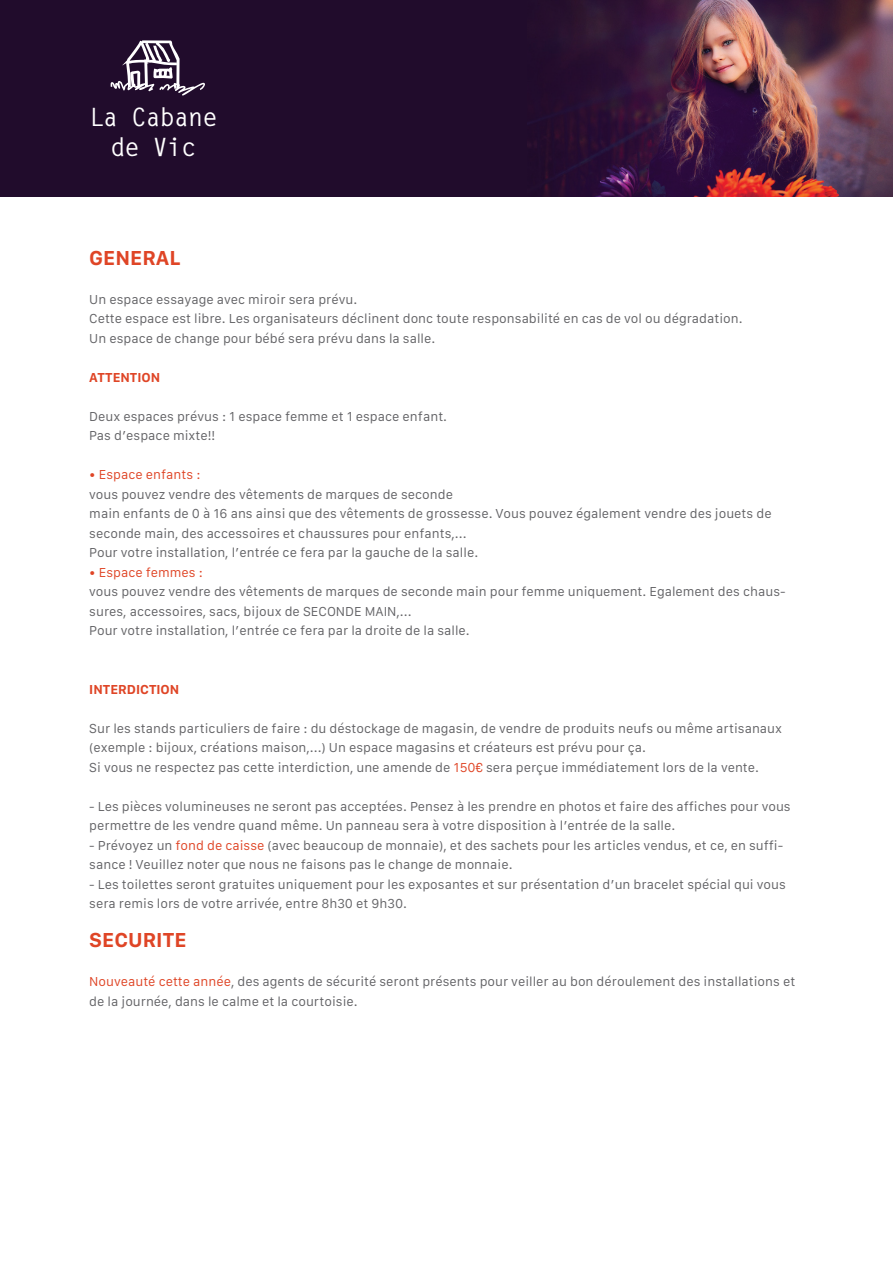
<style>
.page{position:relative;width:893px;height:1263px;background:#fff}
.page>*{position:absolute;margin:0;border:0;box-sizing:border-box;transform-origin:0 0}
.t1{font:700 25.35px "Letter Gothic Std";letter-spacing:-.04em;color:#fff}
.t2{font:700 21px "San Francisco Text";color:#df4526}
.t3{font:13.5px/19.5px "San Francisco Text";color:#636366}
.t4{font:13.5px "San Francisco Text";color:#df4526}
.t5{font:700 13.5px "San Francisco Text";color:#df4526}
.s1{color:#df4526}
</style>
<div class="page">
<div style="left:0;top:0;width:893px;height:196px;background:#210c2c"></div>
<img style="left:528px;top:0;width:365px;height:196px">
<svg style="left:111px;top:40px;width:94px;height:56px"></svg>
<p class="t1" style="left:89px;top:101px;width:130px">La Cabane</p>
<p class="t1" style="left:110px;top:132px;width:87px">de Vic</p>
<p class="t2" style="left:89px;top:244px;width:93px">GENERAL</p>
<p class="t3" style="left:89px;top:289px;width:270px">Un espace essayage avec miroir sera prévu.</p>
<p class="t3" style="left:89px;top:308px;width:655px">Cette espace est libre. Les organisateurs déclinent donc toute responsabilité en cas de vol ou dégradation.</p>
<p class="t3" style="left:89px;top:328px;width:348px">Un espace de change pour bébé sera prévu dans la salle.</p>
<p class="t5" style="left:89px;top:368px;width:73px">ATTENTION</p>
<p class="t3" style="left:89px;top:406px;width:359px">Deux espaces prévus : 1 espace femme et 1 espace enfant.</p>
<p class="t3" style="left:89px;top:425px;width:127px">Pas d’espace mixte!!</p>
<p class="t4" style="left:89px;top:466px;width:113px">• Espace enfants :</p>
<p class="t3" style="left:89px;top:484px;width:365px">vous pouvez vendre des vêtements de marques de seconde</p>
<p class="t3" style="left:89px;top:503px;width:684px">main enfants de 0 à 16 ans ainsi que des vêtements de grossesse. Vous pouvez également vendre des jouets de seconde main, des accessoires et chaussures pour enfants,...</p>
<p class="t3" style="left:89px;top:542px;width:390px">Pour votre installation, l’entrée ce fera par la gauche de la salle.</p>
<p class="t4" style="left:89px;top:563px;width:115px">• Espace femmes :</p>
<p class="t3" style="left:89px;top:581px;width:698px">vous pouvez vendre des vêtements de marques de seconde main pour femme uniquement. Egalement des chaus&shy;sures, accessoires, sacs, bijoux de SECONDE MAIN,...</p>
<p class="t3" style="left:89px;top:620px;width:382px">Pour votre installation, l’entrée ce fera par la droite de la salle.</p>
<p class="t5" style="left:89px;top:680px;width:92px">INTERDICTION</p>
<p class="t3" style="left:89px;top:718px;width:694px">Sur les stands particuliers de faire : du déstockage de magasin, de vendre de produits neufs ou même artisanaux (exemple : bijoux, créations maison,...) Un espace magasins et créateurs est prévu pour ça.</p>
<p class="t3" style="left:89px;top:757px;width:671px">Si vous ne respectez pas cette interdiction, une amende de <span class="s1">150€</span> sera perçue immédiatement lors de la vente.</p>
<p class="t3" style="left:89px;top:796px;width:703px">- Les pièces volumineuses ne seront pas acceptées. Pensez à les prendre en photos et faire des affiches pour vous permettre de les vendre quand même. Un panneau sera à votre disposition à l’entrée de la salle.</p>
<p class="t3" style="left:89px;top:835px;width:695px">- Prévoyez un <span class="s1">fond de caisse</span> (avec beaucoup de monnaie), et des sachets pour les articles vendus, et ce, en suffi&shy;sance ! Veuillez noter que nous ne faisons pas le change de monnaie.</p>
<p class="t3" style="left:89px;top:874px;width:698px">- Les toilettes seront gratuites uniquement pour les exposantes et sur présentation d’un bracelet spécial qui vous sera remis lors de votre arrivée, entre 8h30 et 9h30.</p>
<p class="t2" style="left:89px;top:926px;width:99px">SECURITE</p>
<p class="t3" style="left:89px;top:971px;width:707px"><span class="s1">Nouveauté cette année</span>, des agents de sécurité seront présents pour veiller au bon déroulement des installations et de la journée, dans le calme et la courtoisie.</p>
</div>
